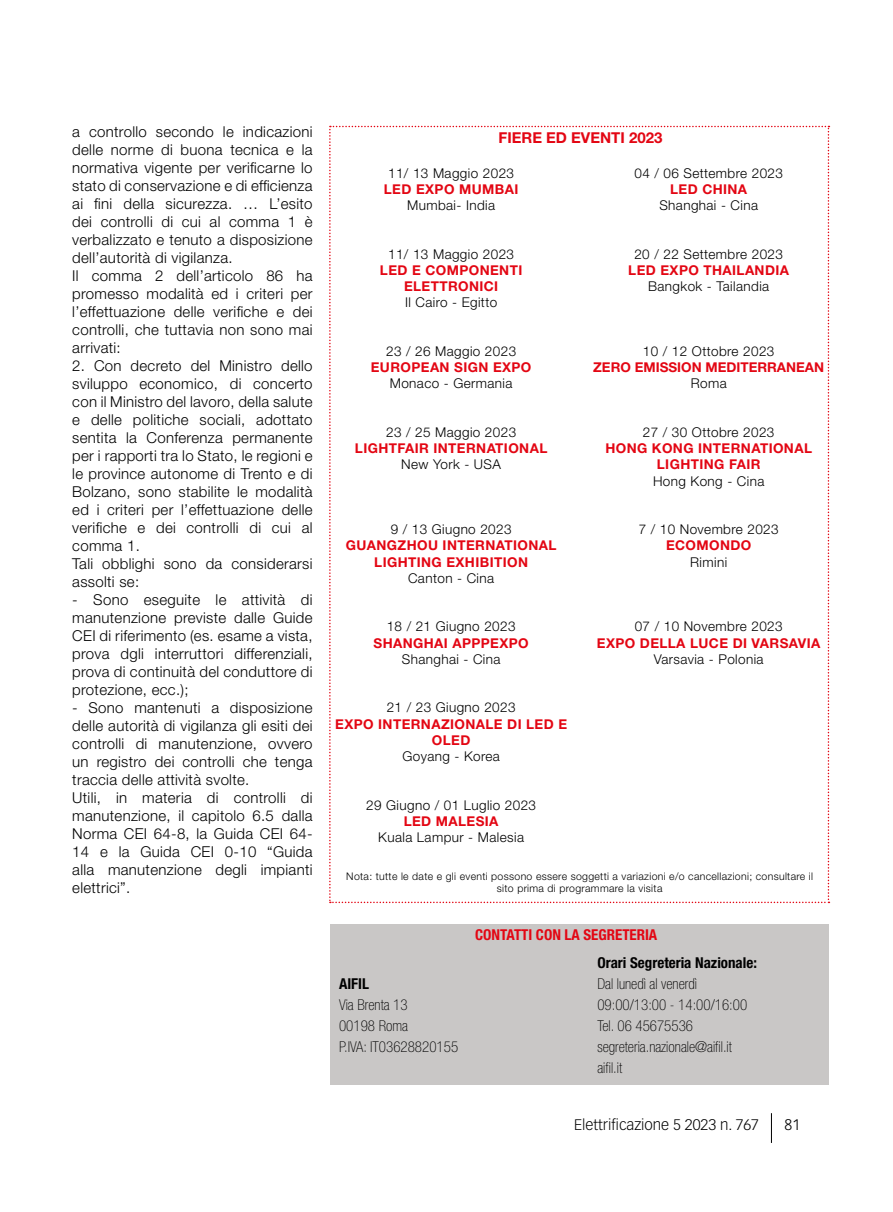
<style>
.page{position:relative;width:893px;height:1212px;background:#fff}
.page>*{position:absolute;margin:0;border:0;box-sizing:border-box;transform-origin:0 0}
.t1{font:300 15px/18px "Helvetica Neue LT Std";letter-spacing:.02em;color:#000}
.t2{font:100 condensed 15px/21px "Helvetica Neue LT Std";color:#000}
.t3{font:700 condensed 15px "Helvetica Neue LT Std";color:#000}
.t4{font:300 15px "Vectora LT Std";color:#000}
.t5{font:700 condensed 15px "Helvetica Neue LT Std";color:#e30613}
.t6{font:700 15px "Helvetica Neue LT Std";color:#e30613}
.t7{font:300 13.5px "Helvetica Neue LT Std";letter-spacing:.03em;color:#000}
.t8{font:700 13.5px/16.2px "Helvetica Neue LT Std";letter-spacing:.03em;color:#e30613;text-align:center}
.t9{font:700 13.5px "Helvetica Neue LT Std";color:#e30613}
.t10{font:300 10.5px/12.6px "Helvetica Neue LT Std";letter-spacing:.03em;color:#000;text-align:center}
</style>
<div class="page">
<hr style="left:771px;top:1113px;width:1px;height:30px;background:#000">
<div style="left:331px;top:924px;width:498px;height:160px;background:#c9c7c6"></div>
<svg style="left:329px;top:126px;width:500px;height:777px"></svg>
<p class="t1" style="left:72px;top:123px;width:242px">a controllo secondo le indicazioni delle norme di buona tecnica e la normativa vigente per verificarne lo stato di conservazione e di efficienza ai fini della sicurezza. … L’esito dei controlli di cui al comma 1 è verbalizzato e tenuto a disposizione dell’autorità di vigilanza.<br>Il comma 2 dell’articolo 86 ha promesso modalità ed i criteri per l’effettuazione delle verifiche e dei controlli, che tuttavia non sono mai arrivati:</p>
<p class="t1" style="left:72px;top:357px;width:242px">2. Con decreto del Ministro dello sviluppo economico, di concerto con il Ministro del lavoro, della salute e delle politiche sociali, adottato sentita la Conferenza permanente per i rapporti tra lo Stato, le regioni e le province autonome di Trento e di<br>Bolzano, sono stabilite le modalità ed i criteri per l’effettuazione delle verifiche e dei controlli di cui al comma 1.<br>Tali obblighi sono da considerarsi assolti se:</p>
<p class="t1" style="left:72px;top:591px;width:242px;text-align:justify">- Sono eseguite le attività di manutenzione previste dalle Guide CEI di riferimento (es. esame a vista, prova dgli interruttori differenziali, prova di continuità del conduttore di protezione, ecc.);</p>
<p class="t1" style="left:72px;top:699px;width:242px">- Sono mantenuti a disposizione delle autorità di vigilanza gli esiti dei controlli di manutenzione, ovvero un registro dei controlli che tenga traccia delle attività svolte.<br>Utili, in materia di controlli di manutenzione, il capitolo 6.5 dalla<br>Norma CEI 64-8, la Guida CEI 64-<br>14 e la Guida CEI 0-10 “Guida alla manutenzione degli impianti elettrici”.</p>
<p class="t6" style="left:498px;top:128px;width:165px">FIERE ED EVENTI 2023</p>
<p class="t7" style="left:388px;top:165px;width:127px">11/ 13 Maggio 2023</p>
<p class="t8" style="left:384px;top:181px;width:136px">LED EXPO MUMBAI</p>
<p class="t7" style="left:407px;top:197px;width:90px">Mumbai- India</p>
<p class="t7" style="left:388px;top:246px;width:127px">11/ 13 Maggio 2023</p>
<p class="t8" style="left:380px;top:262px;width:144px">LED E COMPONENTI<br>ELETTRONICI</p>
<p class="t7" style="left:405px;top:294px;width:94px">Il Cairo - Egitto</p>
<p class="t7" style="left:386px;top:343px;width:132px">23 / 26 Maggio 2023</p>
<p class="t8" style="left:371px;top:359px;width:162px">EUROPEAN SIGN EXPO</p>
<p class="t7" style="left:390px;top:375px;width:124px">Monaco - Germania</p>
<p class="t7" style="left:386px;top:424px;width:132px">23 / 25 Maggio 2023</p>
<p class="t8" style="left:355px;top:440px;width:194px">LIGHTFAIR INTERNATIONAL</p>
<p class="t7" style="left:401px;top:456px;width:101px">New York - USA</p>
<p class="t7" style="left:391px;top:521px;width:122px">9 / 13 Giugno 2023</p>
<p class="t8" style="left:346px;top:537px;width:212px">GUANGZHOU INTERNATIONAL<br>LIGHTING EXHIBITION</p>
<p class="t7" style="left:408px;top:570px;width:88px">Canton - Cina</p>
<p class="t7" style="left:387px;top:618px;width:130px">18 / 21 Giugno 2023</p>
<p class="t8" style="left:373px;top:634px;width:157px">SHANGHAI APPPEXPO</p>
<p class="t7" style="left:402px;top:651px;width:100px">Shanghai - Cina</p>
<p class="t7" style="left:387px;top:699px;width:130px">21 / 23 Giugno 2023</p>
<p class="t8" style="left:335px;top:715px;width:233px">EXPO INTERNAZIONALE DI LED E<br>OLED</p>
<p class="t7" style="left:402px;top:748px;width:99px">Goyang - Korea</p>
<p class="t7" style="left:366px;top:796px;width:171px">29 Giugno / 01 Luglio 2023</p>
<p class="t8" style="left:404px;top:812px;width:96px">LED MALESIA</p>
<p class="t7" style="left:378px;top:829px;width:147px">Kuala Lampur - Malesia</p>
<p class="t7" style="left:634px;top:165px;width:150px">04 / 06 Settembre 2023</p>
<p class="t8" style="left:670px;top:181px;width:78px">LED CHINA</p>
<p class="t7" style="left:659px;top:197px;width:100px">Shanghai - Cina</p>
<p class="t7" style="left:634px;top:246px;width:150px">20 / 22 Settembre 2023</p>
<p class="t8" style="left:628px;top:262px;width:162px">LED EXPO THAILANDIA</p>
<p class="t7" style="left:648px;top:278px;width:123px">Bangkok - Tailandia</p>
<p class="t7" style="left:643px;top:343px;width:133px">10 / 12 Ottobre 2023</p>
<p class="t9" style="left:593px;top:359px;width:232px">ZERO EMISSION MEDITERRANEAN</p>
<p class="t7" style="left:691px;top:375px;width:37px">Roma</p>
<p class="t7" style="left:643px;top:424px;width:133px">27 / 30 Ottobre 2023</p>
<p class="t8" style="left:605px;top:440px;width:208px">HONG KONG INTERNATIONAL<br>LIGHTING FAIR</p>
<p class="t7" style="left:653px;top:472px;width:113px">Hong Kong - Cina</p>
<p class="t7" style="left:639px;top:521px;width:142px">7 / 10 Novembre 2023</p>
<p class="t8" style="left:666px;top:537px;width:87px">ECOMONDO</p>
<p class="t7" style="left:690px;top:553px;width:39px">Rimini</p>
<p class="t7" style="left:635px;top:618px;width:149px">07 / 10 Novembre 2023</p>
<p class="t8" style="left:597px;top:634px;width:225px">EXPO DELLA LUCE DI VARSAVIA</p>
<p class="t7" style="left:654px;top:651px;width:111px">Varsavia - Polonia</p>
<p class="t10" style="left:346px;top:869px;width:468px">Nota: tutte le date e gli eventi possono essere soggetti a variazioni e/o cancellazioni; consultare il sito prima di programmare la visita</p>
<p class="t5" style="left:475px;top:925px;width:184px">CONTATTI CON LA SEGRETERIA</p>
<p class="t3" style="left:597px;top:953px;width:161px">Orari Segreteria Nazionale:</p>
<p class="t2" style="left:597px;top:973px;width:151px">Dal lunedì al venerdì<br>09:00/13:00 - 14:00/16:00<br>Tel. 06 45675536 segreteria.nazionale@aifil.it aifil.it</p>
<p class="t3" style="left:339px;top:975px;width:31px">AIFIL</p>
<p class="t2" style="left:339px;top:994px;width:121px">Via Brenta 13<br>00198 Roma<br>P.IVA: IT03628820155</p>
<p class="t4" style="left:574px;top:1115px;width:186px">Elettrificazione 5 2023 n. 767</p>
<p class="t4" style="left:785px;top:1115px;width:17px">81</p>
</div>
